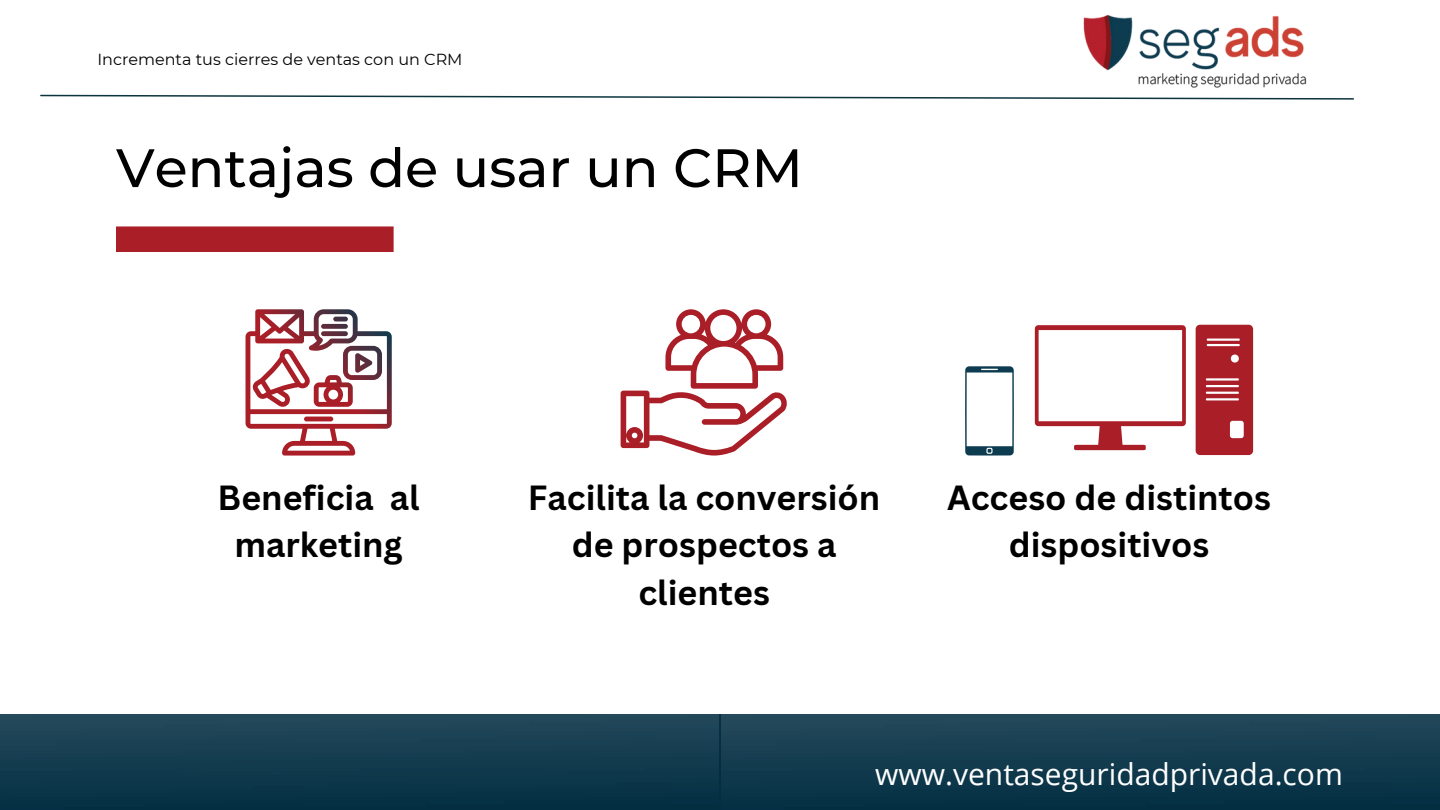
<style>
.page{position:relative;width:1440px;height:810px;background:#fff}
.page>*{position:absolute;margin:0;border:0;box-sizing:border-box;transform-origin:0 0}
.t1{font:500 54px "Montserrat";color:#000}
.t2{font:700 34px/47.2px "Canva Sans";color:#000;text-align:center}
.t3{font:30px "Open Sans";color:#fff}
.t4{font:16px "Montserrat";color:#000}
</style>
<div class="page">
<img style="left:0;top:714px;width:1440px;height:96px">
<img style="left:1083px;top:15px;width:224px;height:73px">
<div style="left:116px;top:226px;width:278px;height:26px;background:#aa1e27"></div>
<svg style="left:40px;top:94px;width:1314px;height:6px"></svg>
<svg style="left:246px;top:309px;width:146px;height:147px"></svg>
<svg style="left:621px;top:309px;width:166px;height:147px"></svg>
<svg style="left:965px;top:366px;width:49px;height:90px"></svg>
<svg style="left:1035px;top:325px;width:218px;height:130px"></svg>
<p class="t4" style="left:97px;top:49px;width:367px">Incrementa tus cierres de ventas con un CRM</p>
<h1 class="t1" style="left:116px;top:135px;width:688px">Ventajas de usar un CRM</h1>
<p class="t2" style="left:218px;top:473px;width:203px">Beneficia al marketing</p>
<p class="t2" style="left:528px;top:473px;width:354px">Facilita la conversión de prospectos a clientes</p>
<p class="t2" style="left:947px;top:473px;width:325px">Acceso de distintos dispositivos</p>
<p class="t3" style="left:875px;top:753px;width:469px">www.ventaseguridadprivada.com</p>
</div>
